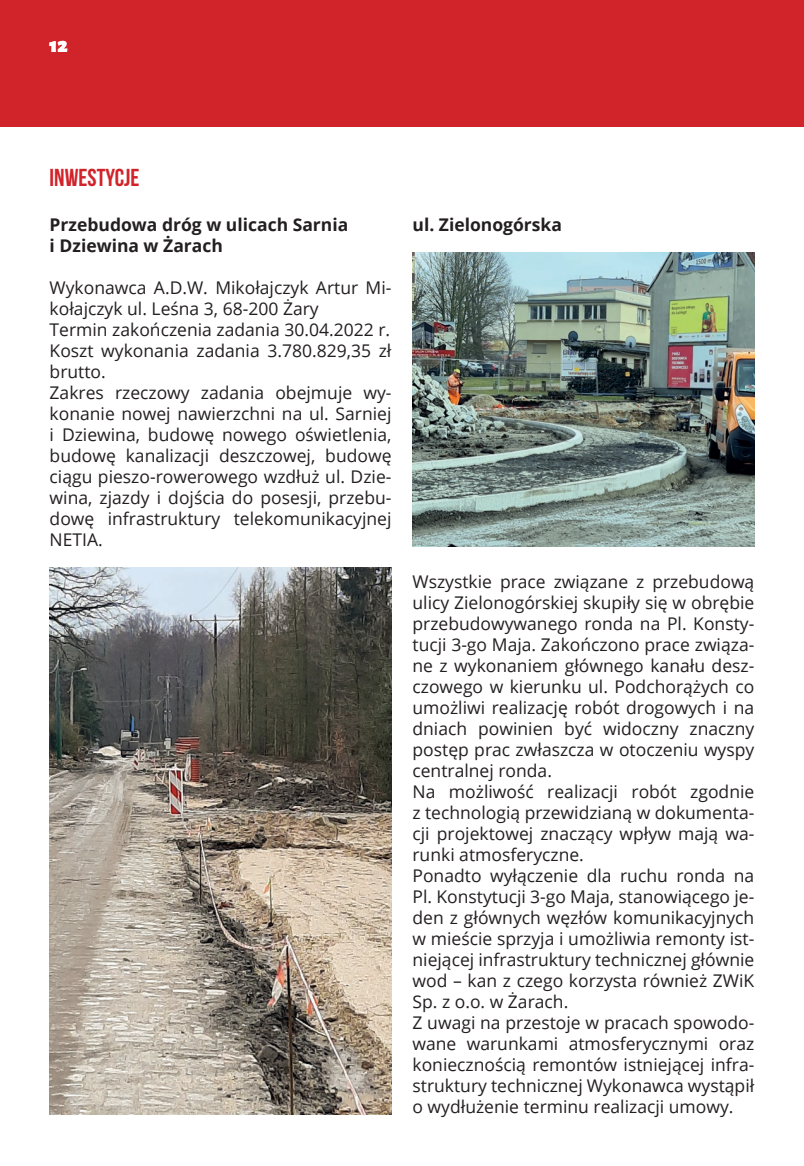
<style>
.page{position:relative;width:804px;height:1166px;background:#fff}
.page>*{position:absolute;margin:0;border:0;box-sizing:border-box;transform-origin:0 0}
.t1{font:24.5px "Bebas Neue";color:#d1232a}
.t2{font:900 21px "Alegreya Sans";color:#fff}
.t3{font:17.5px/21px "Open Sans";color:#231f20}
.t4{font:700 17.5px/21px "Open Sans";color:#231f20}
</style>
<div class="page">
<div style="left:0;top:0;width:804px;height:126px;background:#d1232a"></div>
<img style="left:50px;top:567px;width:341px;height:548px">
<img style="left:412px;top:252px;width:342px;height:294px">
<p class="t2" style="left:50px;top:28px;width:20px">12</p>
<h1 class="t1" style="left:50px;top:164px;width:91px">INWESTYCJE</h1>
<p class="t4" style="left:50px;top:214px;width:300px">Przebudowa dróg w ulicach Sarnia i Dziewina w Żarach</p>
<p class="t3" style="left:50px;top:277px;width:343px">Wykonawca A.D.W. Mikołajczyk Artur Mi&shy;kołajczyk ul. Leśna 3, 68-200 Żary<br>Termin zakończenia zadania 30.04.2022 r.<br>Koszt wykonania zadania 3.780.829,35 zł brutto.<br>Zakres rzeczowy zadania obejmuje wy&shy;konanie nowej nawierzchni na ul. Sarniej i Dziewina, budowę nowego oświetlenia, budowę kanalizacji deszczowej, budowę ciągu pieszo-rowerowego wzdłuż ul. Dzie&shy;wina, zjazdy i dojścia do posesji, przebu&shy;dowę infrastruktury telekomunikacyjnej NETIA.</p>
<p class="t4" style="left:412px;top:214px;width:151px">ul. Zielonogórska</p>
<p class="t3" style="left:412px;top:571px;width:343px">Wszystkie prace związane z przebudową ulicy Zielonogórskiej skupiły się w obrębie przebudowywanego ronda na Pl. Konsty&shy;tucji 3-go Maja. Zakończono prace związa&shy;ne z wykonaniem głównego kanału desz&shy;czowego w kierunku ul. Podchorążych co umożliwi realizację robót drogowych i na dniach powinien być widoczny znaczny postęp prac zwłaszcza w otoczeniu wyspy centralnej ronda.<br>Na możliwość realizacji robót zgodnie z technologią przewidzianą w dokumenta&shy;cji projektowej znaczący wpływ mają wa&shy;runki atmosferyczne.<br>Ponadto wyłączenie dla ruchu ronda na Pl. Konstytucji 3-go Maja, stanowiącego je&shy;den z głównych węzłów komunikacyjnych w mieście sprzyja i umożliwia remonty ist&shy;niejącej infrastruktury technicznej głównie wod – kan z czego korzysta również ZWiK Sp. z o.o. w Żarach.<br>Z uwagi na przestoje w pracach spowodo&shy;wane warunkami atmosferycznymi oraz koniecznością remontów istniejącej infra&shy;struktury technicznej Wykonawca wystąpił o wydłużenie terminu realizacji umowy.</p>
</div>
